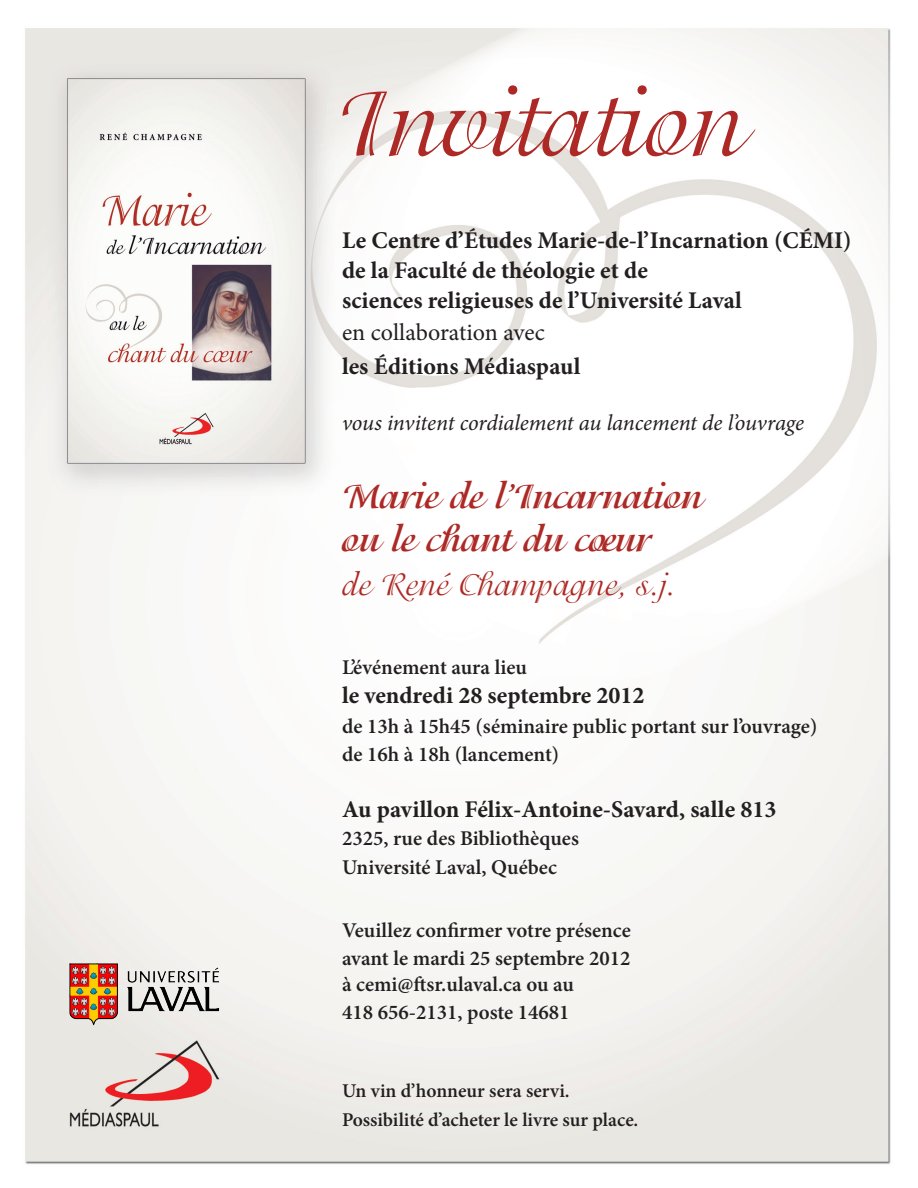
<style>
.page{position:relative;width:918px;height:1188px;background:#fff}
.page>*{position:absolute;margin:0;border:0;box-sizing:border-box;transform-origin:0 0}
.t1{font:101.25px "Isadora";color:#ad2925}
.t2{font:700 37.5px "Isadora";color:#ad2925}
.t3{font:33px "Isadora";color:#ad2925}
.t4{font:700 24px/30px "Minion Pro";color:#231f20}
.t5{font:24px "Minion Pro";color:#231f20}
.t6{font:italic 22.5px "Minion Pro";letter-spacing:-.005em;color:#231f20}
.t7{font:600 21px "Minion Pro";color:#231f20}
.t8{font:600 19.5px "Minion Pro";color:#231f20}
</style>
<div class="page">
<img style="left:25px;top:28px;width:866px;height:1136px">
<img style="left:69px;top:963px;width:151px;height:63px">
<p class="t1" style="left:338px;top:67px;width:410px">Invitation</p>
<p class="t4" style="left:342px;top:225px;width:511px">Le Centre d’Études Marie-de-l’Incarnation (CÉMI) de la Faculté de théologie et de</p>
<p class="t4" style="left:342px;top:285px;width:401px">sciences religieuses de l’Université Laval</p>
<p class="t5" style="left:342px;top:316px;width:204px">en collaboration avec</p>
<p class="t4" style="left:342px;top:351px;width:240px">les Éditions Médiaspaul</p>
<p class="t6" style="left:342px;top:407px;width:464px">vous invitent cordialement au lancement de l’ouvrage</p>
<p class="t2" style="left:342px;top:474px;width:362px">Marie de l’Incarnation</p>
<p class="t2" style="left:342px;top:518px;width:311px">ou le chant du coeur</p>
<p class="t3" style="left:342px;top:566px;width:336px">de René Champagne, s.j.</p>
<p class="t7" style="left:342px;top:653px;width:187px">L’événement aura lieu</p>
<p class="t4" style="left:342px;top:680px;width:304px">le vendredi 28 septembre 2012</p>
<p class="t7" style="left:342px;top:711px;width:477px">de 13h à 15h45 (séminaire public portant sur l’ouvrage)</p>
<p class="t7" style="left:342px;top:740px;width:219px">de 16h à 18h (lancement)</p>
<p class="t4" style="left:342px;top:794px;width:436px">Au pavillon Félix-Antoine-Savard, salle 813</p>
<p class="t7" style="left:342px;top:824px;width:239px">2325, rue des Bibliothèques</p>
<p class="t7" style="left:342px;top:852px;width:217px">Université Laval, Québec</p>
<p class="t7" style="left:342px;top:915px;width:290px">Veuillez confirmer votre présence</p>
<p class="t7" style="left:342px;top:944px;width:290px">avant le mardi 25 septembre 2012</p>
<p class="t7" style="left:342px;top:969px;width:234px">à cemi@ftsr.ulaval.ca ou au</p>
<p class="t7" style="left:342px;top:998px;width:229px">418 656-2131, poste 14681</p>
<p class="t8" style="left:342px;top:1077px;width:229px">Un vin d’honneur sera servi.</p>
<p class="t8" style="left:342px;top:1106px;width:298px">Possibilité d’acheter le livre sur place.</p>
</div>
